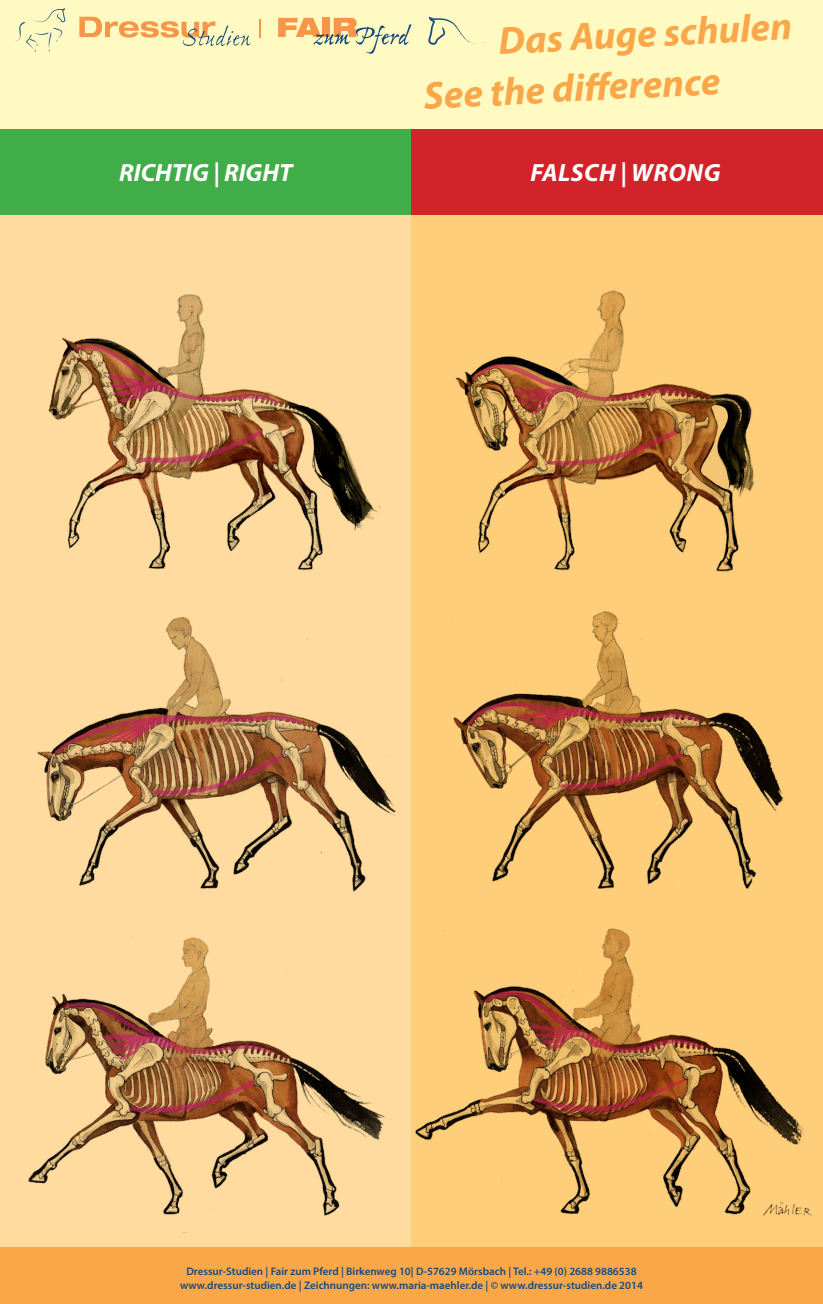
<style>
.page{position:relative;width:823px;height:1304px;background:#fff}
.page>*{position:absolute;margin:0;border:0;box-sizing:border-box;transform-origin:0 0}
.t1{font:italic 700 38.9px/51px "Myriad Pro";color:#faa74a}
.t2{font:italic 700 25px "Myriad Pro";color:#fff}
.t3{font:600 11px/13.2px "Myriad Pro";color:#174a7c;text-align:center}
</style>
<div class="page">
<div style="left:0;top:0;width:822px;height:137px;background:#fffac2"></div>
<svg style="left:259px;top:19px;width:2px;height:18px"></svg>
<svg style="left:428px;top:17px;width:58px;height:28px"></svg>
<svg style="left:16px;top:8px;width:49px;height:44px"></svg>
<svg style="left:79px;top:17px;width:172px;height:29px"></svg>
<svg style="left:278px;top:18px;width:133px;height:36px"></svg>
<div style="left:0;top:214px;width:411px;height:1034px;background:#ffdb9f"></div>
<div style="left:411px;top:214px;width:411px;height:1034px;background:#ffce7b"></div>
<div style="left:0;top:129px;width:411px;height:85px;background:#41ad49"></div>
<div style="left:411px;top:129px;width:411px;height:85px;background:#d2232a"></div>
<div style="left:0;top:1247px;width:822px;height:57px;background:#faa74a"></div>
<img style="left:48px;top:294px;width:333px;height:277px">
<img style="left:455px;top:290px;width:299px;height:282px">
<img style="left:37px;top:611px;width:747px;height:281px">
<img style="left:28px;top:928px;width:784px;height:288px">
<h2 class="t2" style="left:119px;top:156px;width:174px">RICHTIG | RIGHT</h2>
<h1 class="t1" style="left:419px;top:18px;width:376px;text-indent:77px;rotate:-3deg">DAS AUGE SCHULEN<br>SEE THE DIFFERENCE</h1>
<h2 class="t2" style="left:530px;top:156px;width:57px">FALSCH</h2>
<h2 class="t2" style="left:620px;top:156px;width:99px">| WRONG</h2>
<p class="t3" style="left:180px;top:1265px;width:464px">Dressur-Studien | Fair zum Pferd | Birkenweg 10| D-57629 Mörsbach | Tel.: +49 (0) 2688 9886538 www.dressur-studien.de | Zeichnungen: www.maria-maehler.de | © www.dressur-studien.de 2014</p>
</div>
